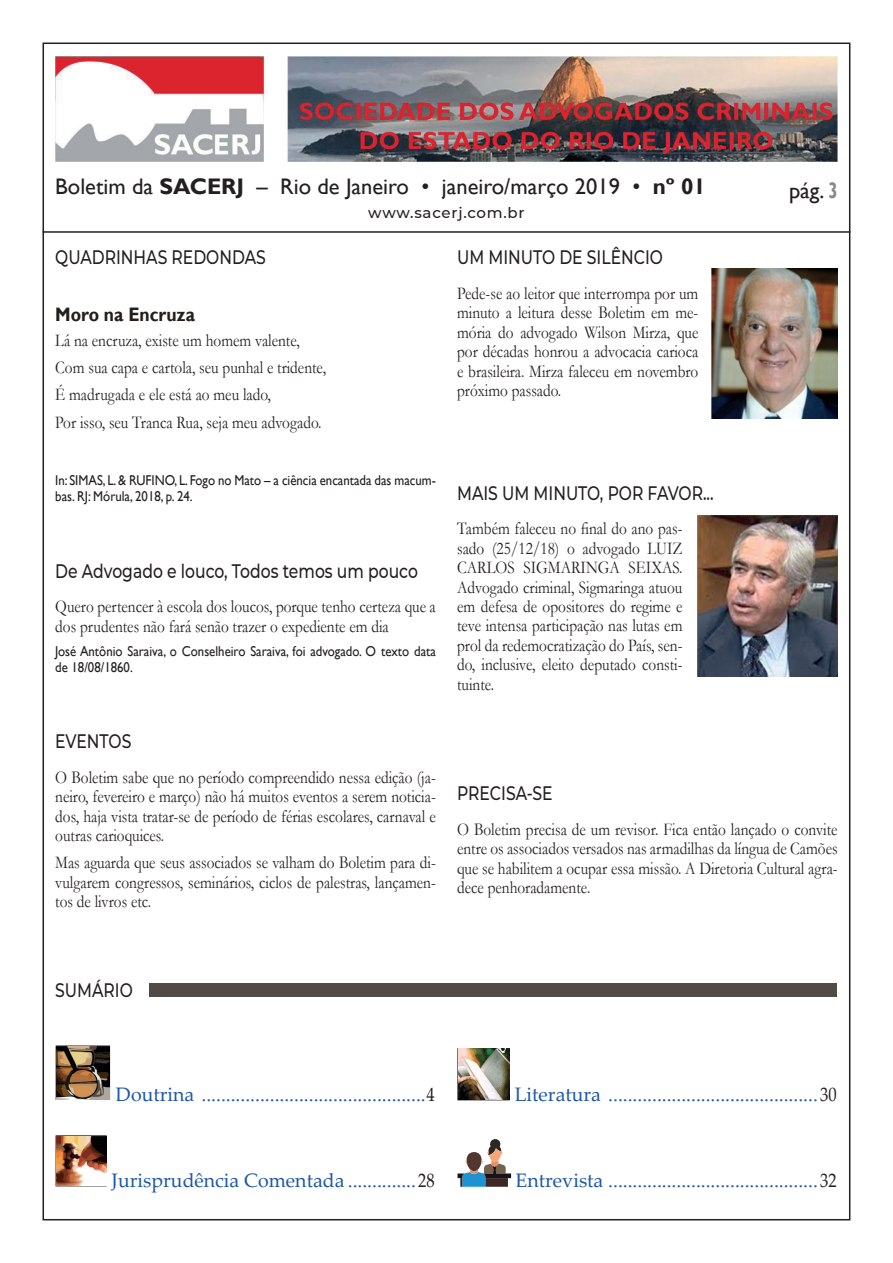
<style>
.page{position:relative;width:893px;height:1263px;background:#fff}
.page>*{position:absolute;margin:0;border:0;box-sizing:border-box;transform-origin:0 0}
.t1{font:22.5px "Gill Sans";color:#231f20}
.t2{font:19.5px "Palatino Linotype";color:#1e56a6}
.t3{font:500 19.5px "Montserrat";color:#231f20;scale:.8 1}
.t4{font:700 19.5px "Gill Sans";color:#241e1b;scale:.9 1}
.t5{font:18px/19.4px "Garamond";color:#231f20;text-align:justify;scale:.85 1}
.t6{font:500 15px "Montserrat";letter-spacing:.05em;color:#231f20}
.t7{font:14.25px/15.9px "Gill Sans";color:#231f20;scale:.9 1}
.s1{font-weight:700}
.s2{font-weight:700;color:#86888b}
.s3{color:#231f20}
</style>
<div class="page">
<img style="left:55px;top:56px;width:783px;height:106px">
<hr style="left:43px;top:231px;width:807px;height:2px;background:#231f20">
<img style="left:712px;top:269px;width:126px;height:150px">
<img style="left:697px;top:516px;width:141px;height:160px">
<img style="left:56px;top:1046px;width:54px;height:53px">
<img style="left:56px;top:1136px;width:50px;height:50px">
<img style="left:458px;top:1049px;width:51px;height:51px">
<svg style="left:457px;top:1139px;width:54px;height:48px"></svg>
<div style="left:150px;top:983px;width:687px;height:13px;background:#524a47"></div>
<p class="t1" style="left:55px;top:173px;width:652px">Boletim da <span class="s1">SACERJ</span> – Rio de Janeiro • janeiro/março 2019 • <span class="s1">nº 01</span></p>
<p class="t6" style="left:368px;top:203px;width:158px">www.sacerj.com.br</p>
<p class="t3" style="left:55px;top:244px;width:265px">QUADRINHAS REDONDAS</p>
<p class="t4" style="left:55px;top:303px;width:157px">Moro na Encruza</p>
<p class="t5" style="left:55px;top:326px;width:320px;line-height:27.3px;text-align:left">Lá na encruza, existe um homem valente, Com sua capa e cartola, seu punhal e tridente, É madrugada e ele está ao meu lado,<br>Por isso, seu Tranca Rua, seja meu advogado.</p>
<p class="t7" style="left:55px;top:473px;width:424px">In: SIMAS, L. &amp; RUFINO, L. Fogo no Mato – a ciência encantada das macum&shy;bas. RJ: Mórula, 2018, p. 24.</p>
<p class="t3" style="left:55px;top:557px;width:455px">De Advogado e louco, Todos temos um pouco</p>
<p class="t5" style="left:55px;top:597px;width:449px">Quero pertencer à escola dos loucos, porque tenho certeza que a dos prudentes não fará senão trazer o expediente em dia</p>
<p class="t7" style="left:55px;top:643px;width:424px">José Antônio Saraiva, o Conselheiro Saraiva, foi advogado. O texto data de 18/08/1860.</p>
<p class="t3" style="left:457px;top:244px;width:259px">UM MINUTO DE SILÊNCIO</p>
<p class="t5" style="left:457px;top:283px;width:285px">Pede-se ao leitor que interrompa por um minuto a leitura desse Boletim em me&shy;mória do advogado Wilson Mirza, que por décadas honrou a advocacia carioca e brasileira. Mirza faleceu em novembro próximo passado.</p>
<p class="t3" style="left:457px;top:479px;width:322px">MAIS UM MINUTO, POR FAVOR...</p>
<p class="t5" style="left:457px;top:518px;width:267px">Também faleceu no final do ano pas&shy;sado (25/12/18) o advogado LUIZ CARLOS SIGMARINGA SEIXAS.<br>Advogado criminal, Sigmaringa atuou em defesa de opositores do regime e teve intensa participação nas lutas em prol da redemocratização do País, sen&shy;do, inclusive, eleito deputado consti&shy;tuinte.</p>
<p class="t1" style="left:789px;top:178px;width:50px">pág. <span class="s2">3</span></p>
<p class="t3" style="left:55px;top:728px;width:97px">EVENTOS</p>
<p class="t5" style="left:55px;top:767px;width:449px">O Boletim sabe que no período compreendido nessa edição (ja&shy;neiro, fevereiro e março) não há muitos eventos a serem noticia&shy;dos, haja vista tratar-se de período de férias escolares, carnaval e outras carioquices.</p>
<p class="t5" style="left:55px;top:852px;width:449px">Mas aguarda que seus associados se valham do Boletim para di&shy;vulgarem congressos, seminários, ciclos de palestras, lançamen&shy;tos de livros etc.</p>
<p class="t3" style="left:457px;top:780px;width:121px">PRECISA-SE</p>
<p class="t5" style="left:457px;top:819px;width:449px">O Boletim precisa de um revisor. Fica então lançado o convite entre os associados versados nas armadilhas da língua de Camões que se habilitem a ocupar essa missão. A Diretoria Cultural agra&shy;dece penhoradamente.</p>
<p class="t3" style="left:55px;top:976px;width:99px">SUMÁRIO</p>
<p class="t2" style="left:116px;top:1080px;width:320px">Doutrina ..............................................<span class="s3">4</span></p>
<p class="t2" style="left:112px;top:1167px;width:325px">Jurisprudência Comentada ..............<span class="s3">28</span></p>
<p class="t2" style="left:515px;top:1081px;width:323px">Literatura ...........................................<span class="s3">30</span></p>
<p class="t2" style="left:516px;top:1167px;width:322px">Entrevista ...........................................<span class="s3">32</span></p>
</div>
